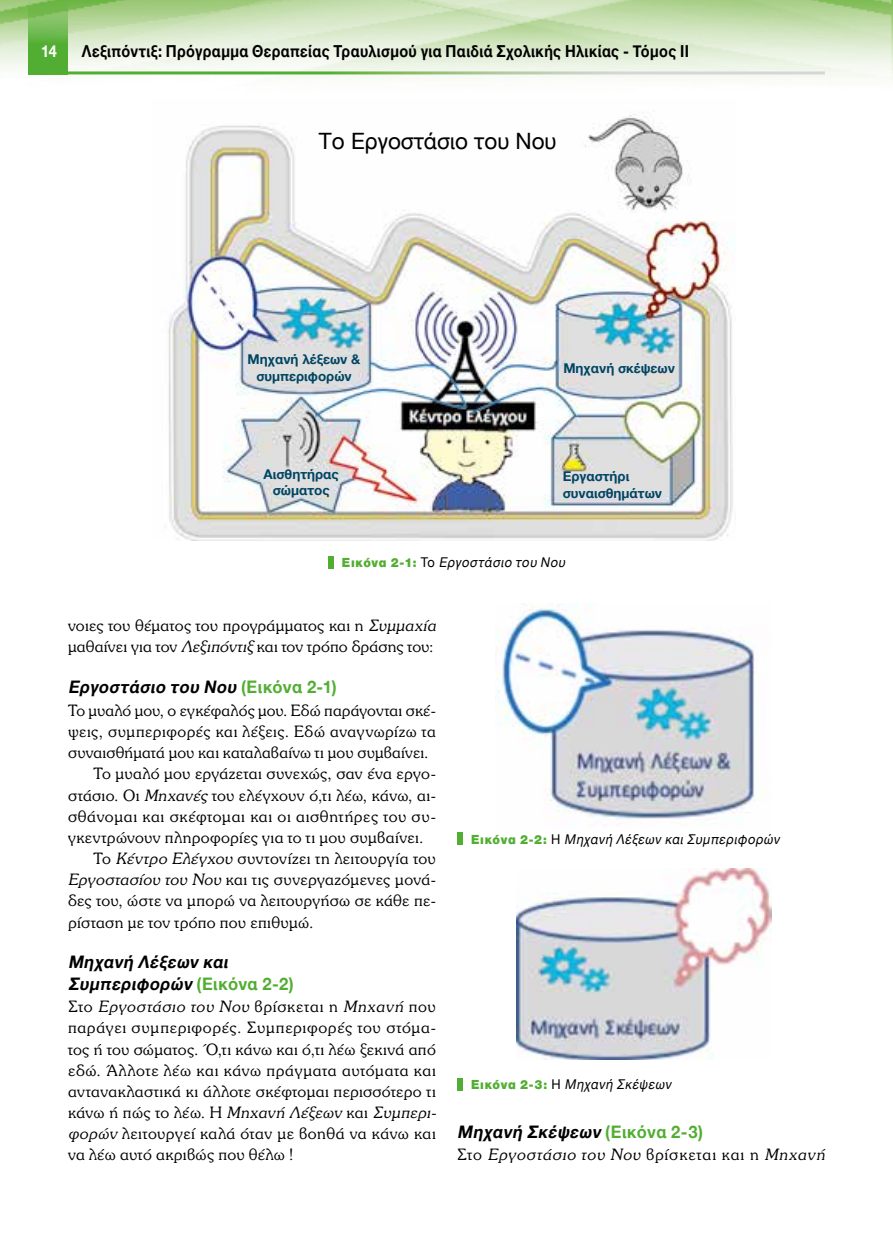
<style>
.page{position:relative;width:893px;height:1234px;background:#fff}
.page>*{position:absolute;margin:0;border:0;box-sizing:border-box;transform-origin:0 0}
.t1{font:22.5px "Helvetica Neue";color:#000}
.t2{font:italic 700 17.25px/21.1px "Helvetica Neue";color:#000;scale:.96 1}
.t3{font:300 17.1px/21.1px "UB Souvenir";letter-spacing:.02em;color:#000}
.t4{font:italic 300 17.1px "UB Souvenir";color:#000}
.t5{font:700 16.5px "Helvetica Neue";letter-spacing:.025em;color:#000;scale:.88 1}
.t6{font:700 16.5px "Helvetica Neue";color:#fff;scale:.88 1}
.t7{font:italic 13.5px "Helvetica Neue";color:#000;scale:.95 1}
.t8{font:700 13.5px/16.5px "Helvetica Neue";color:#004563;text-align:center}
.s1{font-family:"Helvetica Neue Greek";font-weight:900;font-style:normal;color:#52ae32}
.s2{font-style:normal}
.s3{font-style:italic}
.s4{font-style:normal;color:#52ae32}
</style>
<div class="page">
<img style="left:0;top:0;width:893px;height:79px">
<hr style="left:68px;top:71px;width:757px;height:3px;background:#fff">
<svg style="left:29px;top:0;width:39px;height:74px;background:#66b545"></svg>
<img style="left:168px;top:111px;width:565px;height:429px">
<div style="left:328px;top:555px;width:6px;height:13px;background:#52ae32"></div>
<img style="left:495px;top:603px;width:269px;height:216px">
<div style="left:457px;top:832px;width:6px;height:12px;background:#52ae32"></div>
<img style="left:517px;top:868px;width:255px;height:191px">
<div style="left:457px;top:1077px;width:6px;height:13px;background:#52ae32"></div>
<p class="t6" style="left:41px;top:38px;width:19px">14</p>
<p class="t5" style="left:82px;top:38px;width:691px">Λεξιπόντιξ: Πρόγραμμα Θεραπείας Τραυλισμού για Παιδιά Σχολικής Ηλικίας - Tόμος II</p>
<h1 class="t1" style="left:319px;top:124px;width:239px">Το Εργοστάσιο του Νου</h1>
<p class="t8" style="left:248px;top:351px;width:114px">Μηχανή λέξεων &amp; συμπεριφορών</p>
<p class="t8" style="left:563px;top:360px;width:113px">Μηχανή σκέψεων</p>
<p class="t8" style="left:264px;top:466px;width:77px">Αισθητήρας σώματος</p>
<p class="t8" style="left:563px;top:468px;width:101px;text-align:left">Εργαστήρι συναισθημάτων</p>
<p class="t7" style="left:342px;top:552px;width:240px"><span class="s1">Ε ι κό ν α 2 - 1 :</span> <span class="s2">Το</span> Εργοστάσιο του Νου</p>
<p class="t3" style="left:68px;top:614px;width:373px">νοιες του θέματος του προγράμματος και η <span class="s3">Συμμαχία </span>μαθαίνει για τον <span class="s3">Λεξιπόντιξ</span> και τον τρόπο δράσης του:</p>
<p class="t2" style="left:68px;top:676px;width:281px">Εργοστάσιο του Νου <span class="s4">( Ε ι κό ν α 2 - 1 )</span></p>
<p class="t3" style="left:68px;top:699px;width:369px">Το μυαλό μου, ο εγκέφαλός μου. Εδώ παράγονται σκέ-</p>
<p class="t3" style="left:68px;top:720px;width:369px">ψεις, συμπεριφορές και λέξεις. Εδώ αναγνωρίζω τα</p>
<p class="t3" style="left:68px;top:741px;width:362px">συναισθήματά μου και καταλαβαίνω τι μου συμβαίνει.</p>
<p class="t3" style="left:94px;top:763px;width:344px">Το μυαλό μου εργάζεται συνεχώς, σαν ένα εργο-</p>
<p class="t3" style="left:68px;top:784px;width:369px">στάσιο. Οι <span class="s3">Μηχανές</span> του ελέγχουν ό,τι λέω, κάνω, αι-</p>
<p class="t3" style="left:68px;top:805px;width:369px">σθάνομαι και σκέφτομαι και οι αισθητήρες του συ-</p>
<p class="t3" style="left:68px;top:826px;width:357px">γκεντρώνουν πληροφορίες για το τι μου συμβαίνει.</p>
<p class="t3" style="left:94px;top:847px;width:344px">Το <span class="s3">Κέντρο Ελέγχου</span> συντονίζει τη λειτουργία του</p>
<p class="t3" style="left:68px;top:868px;width:369px"><span class="s3">Εργοστασίου του Νου</span> και τις συνεργαζόμενες μονά-</p>
<p class="t3" style="left:68px;top:889px;width:369px">δες του, ώστε να μπορώ να λειτουργήσω σε κάθε πε-</p>
<p class="t3" style="left:68px;top:911px;width:247px">ρίσταση με τον τρόπο που επιθυμώ.</p>
<p class="t2" style="left:68px;top:951px;width:237px">Μηχανή Λέξεων και<br>Συμπεριφορών <span class="s4">( Ε ι κό ν α 2 - 2 )</span></p>
<p class="t3" style="left:68px;top:995px;width:373px">Στο <span class="s3">Εργοστάσιο του Νου</span> β ρ ίσ κ ε τ α ι η <span class="s3">Μηχανή</span> π ο υ παράγει συμπεριφορές. Συμπεριφορές του στόμα&shy;τος ή του σώματος. Ό,τι κάνω και ό,τι λέω ξεκινά από εδώ. Άλλοτε λέω και κάνω πράγματα αυτόματα και αντανακλαστικά κι άλλοτε σκέφτομαι περισσότερο τι κ ά ν ω ή π ώ ς τ ο λ έ ω. Η <span class="s3">Μηχανή Λέξεων</span> κ α ι <span class="s3">Συμπερι&shy;φορών</span> λειτουργεί καλά όταν με βοηθά να κάνω και να λέω αυτό ακριβώς που θέλω !</p>
<p class="t7" style="left:471px;top:829px;width:330px"><span class="s1">Ε ι κ ό ν α 2 - 2 :</span> <span class="s2">Η</span> Μηχανή Λέξεων καιΣυμπεριφορών</p>
<p class="t7" style="left:471px;top:1074px;width:216px"><span class="s1">Ε ι κ ό ν α 2 - 3 :</span> <span class="s2">Η</span> Μηχανή Σκέψεων</p>
<p class="t2" style="left:457px;top:1121px;width:258px">Μηχανή Σκέψεων <span class="s4">( Ε ι κ ό ν α 2 - 3 )</span></p>
<p class="t4" style="left:457px;top:1144px;width:373px"><span class="s2">Στο</span> Εργοστάσιο του Νου <span class="s2">β ρ ίσ κ ε τ α ι κ α ι η</span> Μηχανή</p>
</div>
